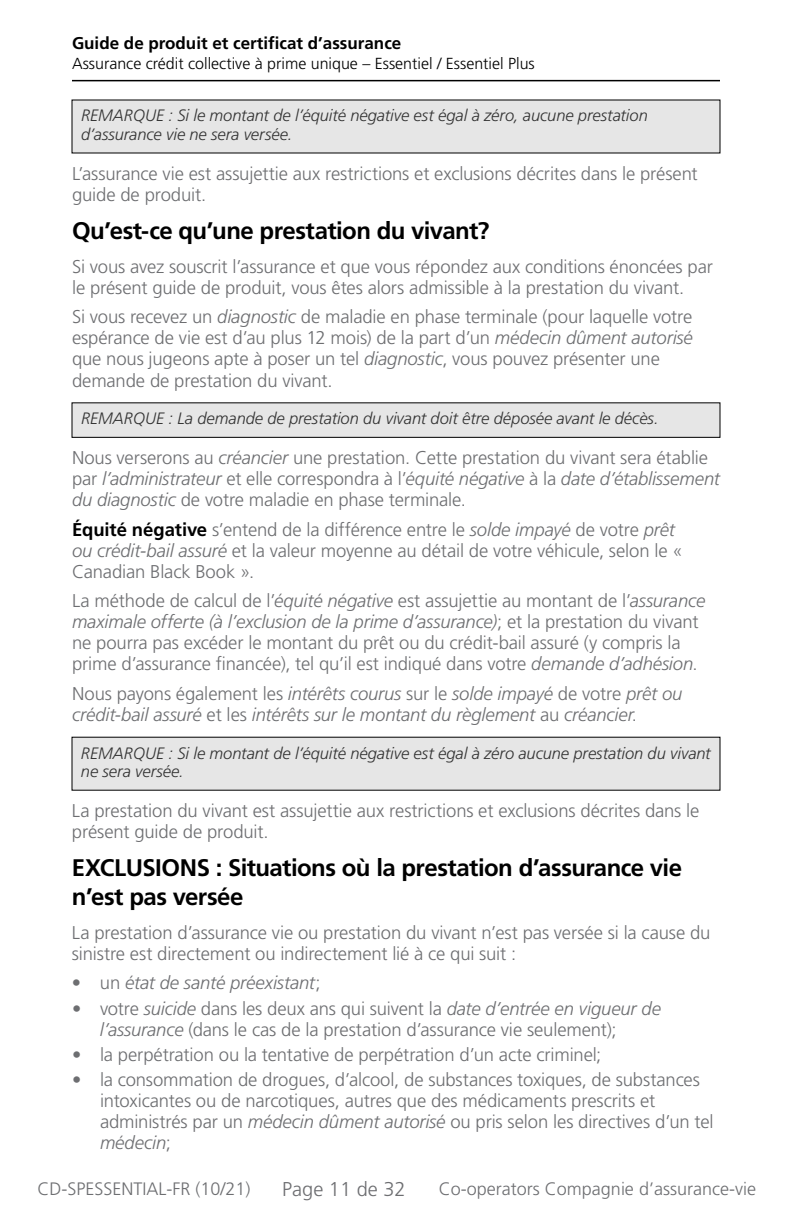
<style>
.page{position:relative;width:792px;height:1224px;background:#fff}
.page>*{position:absolute;margin:0;border:0;box-sizing:border-box;transform-origin:0 0}
.t1{font:700 24px/28.8px "Frutiger LT Std";letter-spacing:-.02em;color:#000}
.t2{font:300 20px "Frutiger LT Std";color:#6d6e71}
.t3{font:300 18.4px/21px "Frutiger LT Std";letter-spacing:-.01em;color:#6d6e71}
.t4{font:italic 300 18.4px/21.4px "Frutiger LT Std";letter-spacing:-.01em;color:#6d6e71}
.t5{font:300 18px "Frutiger LT Std";color:#6d6e71}
.t6{font:700 17px "Frutiger LT Std";color:#000}
.t7{font:italic 300 16.4px/18.4px "Frutiger LT Std";letter-spacing:-.005em;color:#333}
.t8{font:300 16px "Frutiger LT Std";color:#000}
.s1{font-style:italic}
.s2{font-weight:700;color:#000}
.s3{font-style:normal}
</style>
<div class="page">
<hr style="left:73px;top:80px;width:646px;height:1px;background:#000">
<div style="left:72px;top:100px;width:648px;height:53px;background:#e6e6e6"></div>
<div style="left:72px;top:403px;width:648px;height:34px;background:#e6e6e6"></div>
<div style="left:72px;top:403px;width:648px;height:35px;border:1px solid #000"></div>
<div style="left:72px;top:737px;width:648px;height:53px;background:#e6e6e6"></div>
<p class="t6" style="left:72px;top:33px;width:331px">Guide de produit et certificat d’assurance</p>
<p class="t8" style="left:72px;top:54px;width:464px">Assurance crédit collective à prime unique – Essentiel / Essentiel Plus</p>
<p class="t7" style="left:81px;top:107px;width:568px">REMARQUE : Si le montant de l’équité négative est égal à zéro, aucune prestation d’assurance vie ne sera versée.</p>
<p class="t3" style="left:72px;top:163px;width:627px">L’assurance vie est assujettie aux restrictions et exclusions décrites dans le présent guide de produit.</p>
<h3 class="t1" style="left:72px;top:216px;width:419px">Qu’est-ce qu’une prestation du vivant?</h3>
<p class="t3" style="left:72px;top:256px;width:642px">Si vous avez souscrit l’assurance et que vous répondez aux conditions énoncées par le présent guide de produit, vous êtes alors admissible à la prestation du vivant.</p>
<p class="t3" style="left:72px;top:307px;width:622px">Si vous recevez un <span class="s1">diagnostic</span> de maladie en phase terminale (pour laquelle votre espérance de vie est d’au plus 12 mois) de la part d’un <span class="s1">médecin dûment autorisé </span>que nous jugeons apte à poser un tel <span class="s1">diagnostic</span>, vous pouvez présenter une demande de prestation du vivant.</p>
<p class="t7" style="left:81px;top:410px;width:579px">REMARQUE : La demande de prestation du vivant doit être déposée avant le décès.</p>
<p class="t3" style="left:72px;top:447px;width:649px">Nous verserons au <span class="s1">créancier</span> une prestation. Cette prestation du vivant sera établie par <span class="s1">l’administrateur</span> et elle correspondra à l’<span class="s1">équité négative</span> à la <span class="s1">date d’établissement du diagnostic</span> de votre maladie en phase terminale.</p>
<p class="t3" style="left:72px;top:519px;width:612px"><span class="s2">Équité négative</span> s’entend de la différence entre le <span class="s1">solde impayé</span> de votre <span class="s1">prêt ou crédit-bail assuré</span> et la valeur moyenne au détail de votre véhicule, selon le «<br>Canadian Black Book ».</p>
<p class="t3" style="left:72px;top:591px;width:635px">La méthode de calcul de l’<span class="s1">équité négative</span> est assujettie au montant de l’<span class="s1">assurance maximale offerte (à l’exclusion de la prime d’assurance)</span>; et la prestation du vivant ne pourra pas excéder le montant du prêt ou du crédit-bail assuré (y compris la prime d’assurance financée), tel qu’il est indiqué dans votre <span class="s1">demande d’adhésion</span>.</p>
<p class="t4" style="left:72px;top:683px;width:612px"><span class="s3">Nous payons également les</span> intérêts courus <span class="s3">sur le</span> solde impayé <span class="s3">de votre</span> prêt ou crédit-bail assuré <span class="s3">et les</span> intérêts sur le montant du règlement <span class="s3">au</span> créancier<span class="s3">.</span></p>
<p class="t7" style="left:81px;top:744px;width:631px">REMARQUE : Si le montant de l’équité négative est égal à zéro aucune prestation du vivant ne sera versée.</p>
<p class="t3" style="left:72px;top:800px;width:629px">La prestation du vivant est assujettie aux restrictions et exclusions décrites dans le présent guide de produit.</p>
<h3 class="t1" style="left:72px;top:853px;width:612px">EXCLUSIONS : Situations où la prestation d’assurance vie n’est pas versée</h3>
<p class="t3" style="left:72px;top:922px;width:640px">La prestation d’assurance vie ou prestation du vivant n’est pas versée si la cause du sinistre est directement ou indirectement lié à ce qui suit :</p>
<p class="t4" style="left:72px;top:973px;width:250px"><span class="s3">• un</span> état de santé préexistant<span class="s3">;</span></p>
<p class="t3" style="left:100px;top:998px;width:562px;text-indent:-28px">• votre <span class="s1">suicide</span> dans les deux ans qui suivent la <span class="s1">date d’entrée en vigueur de l’assurance</span> (dans le cas de la prestation d’assurance vie seulement);</p>
<p class="t3" style="left:72px;top:1045px;width:531px">• la perpétration ou la tentative de perpétration d’un acte criminel;</p>
<p class="t3" style="left:100px;top:1070px;width:615px;text-indent:-28px">• la consommation de drogues, d’alcool, de substances toxiques, de substances intoxicantes ou de narcotiques, autres que des médicaments prescrits et administrés par un <span class="s1">médecin dûment autorisé</span> ou pris selon les directives d’un tel <span class="s1">médecin</span>;</p>
<p class="t2" style="left:282px;top:1178px;width:125px">Page 11 de 32</p>
<p class="t5" style="left:37px;top:1179px;width:215px">CD-SPESSENTIAL-FR (10/21)</p>
<p class="t5" style="left:439px;top:1179px;width:319px">Co-operators Compagnie d’assurance-vie</p>
</div>
